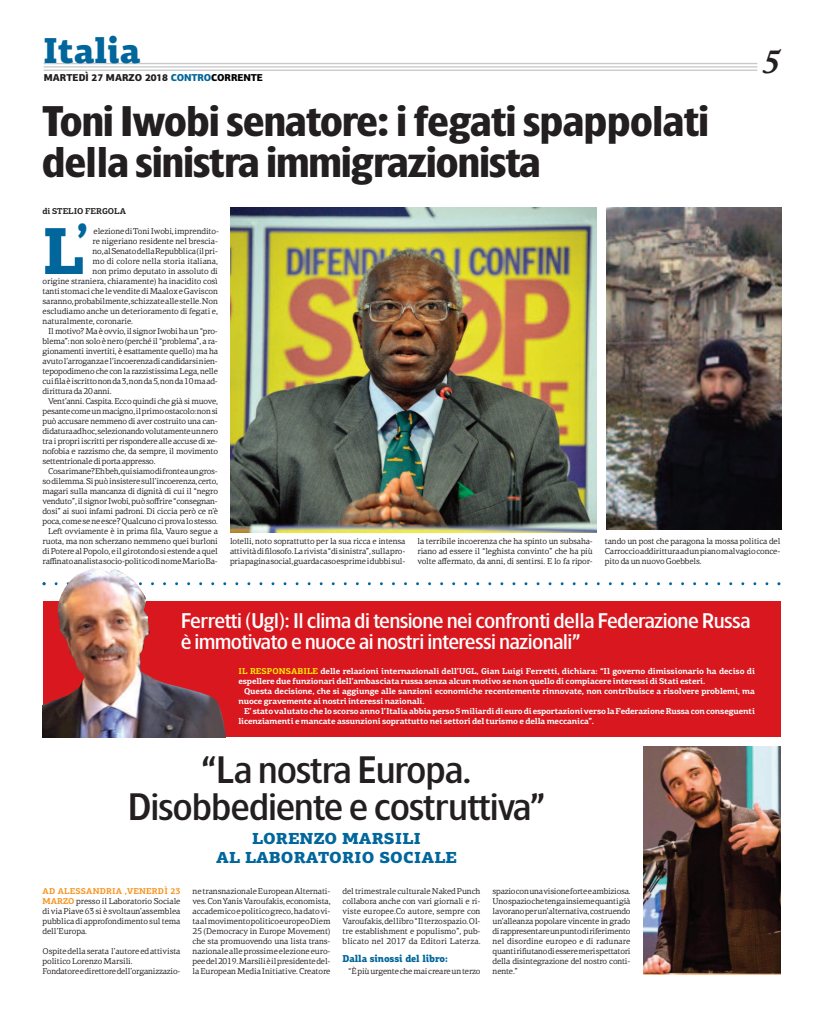
<style>
.page{position:relative;width:823px;height:1021px;background:#fff}
.page>*{position:absolute;margin:0;border:0;box-sizing:border-box;transform-origin:0 0}
.t1{font:900 66.4px "PF Agora Slab Pro";color:#00669b;scale:.9 1}
.t2{font:700 40px/41.5px "PF Lounge";color:#231f20}
.t3{font:500 36px/37.5px "PF Lounge";color:#231f20;text-align:center}
.t4{font:900 36px "PF Agora Slab Pro";letter-spacing:-.015em;color:#00669b;scale:.95 1}
.t5{font:italic 700 35.6px "Adobe Caslon Pro";color:#231f20}
.t6{font:500 20px/21.5px "PF Lounge";color:#fff}
.t7{font:900 16px/19px "PF Agora Slab Pro";letter-spacing:.005em;color:#00669b;text-align:center}
.t8{font:900 10px "PF Agora Sans Pro";letter-spacing:-.015em;color:#231f20;scale:.95 1}
.t9{font:900 10px "PF Agora Slab Pro";letter-spacing:-.015em;color:#00669b;scale:.9 1}
.t10{font:8.5px/10px "PF Agora Serif Pro";letter-spacing:-.025em;color:#231f20;text-align:justify}
.t11{font:700 8.5px/10px "PF Agora Slab Pro";letter-spacing:-.015em;color:#fff}
.t12{font:8.5px "PF Agora Serif Pro";letter-spacing:-.005em;color:#231f20}
.t13{font:700 8.5px "PF Agora Slab Pro";letter-spacing:.02em;color:#f7931d}
.t14{font:700 8.5px "PF Agora Slab Pro";letter-spacing:.005em;color:#231f20}
.s1{color:#00669b}
.s2{color:#000}
.s3{color:#fff101}
.s4{font-family:"PF Agora Slab Pro";font-weight:700;color:#f7931d}
</style>
<div class="page">
<svg style="left:226px;top:582px;width:554px;height:3px"></svg>
<div style="left:43px;top:601px;width:737px;height:136px;background:#d8171f"></div>
<hr style="left:44px;top:63px;width:712px;height:1px;background:#c7c8ca">
<hr style="left:44px;top:66px;width:712px;height:2px;background:#c7c8ca">
<hr style="left:44px;top:70px;width:712px;height:1px;background:#c7c8ca">
<img style="left:43px;top:568px;width:183px;height:169px">
<img style="left:643px;top:746px;width:137px;height:228px">
<img style="left:606px;top:208px;width:175px;height:322px">
<img style="left:231px;top:208px;width:364px;height:325px">
<h3 class="t4" style="left:43px;top:38px;width:105px">Italia</h3>
<p class="t8" style="left:44px;top:74px;width:232px">MARTEDÌ 27 MARZO 2018 <span class="s1">CONTRO</span><span class="s2">CORRENTE</span></p>
<h3 class="t5" style="left:762px;top:49px;width:19px">5</h3>
<h2 class="t2" style="left:43px;top:101px;width:667px">Toni Iwobi senatore: i fegati spappolati della sinistra immigrazionista</h2>
<p class="t14" style="left:43px;top:208px;width:85px">di STELIO FERGOLA</p>
<h1 class="t1" style="left:43px;top:228px;width:52px">L<sup>’</sup></h1>
<p class="t10" style="left:93px;top:227px;width:127px">elezionediToniIwobi,imprendito-</p>
<p class="t10" style="left:92px;top:237px;width:127px">re nigeriano residente nel brescia-</p>
<p class="t10" style="left:92px;top:247px;width:127px">no,alSenatodellaRepubblica(ilpri-</p>
<p class="t12" style="left:92px;top:258px;width:127px">mo di colore nella storia italiana,</p>
<p class="t10" style="left:92px;top:267px;width:127px">non primo deputato in assoluto di</p>
<p class="t10" style="left:43px;top:277px;width:177px">origine straniera, chiaramente) ha inacidito così</p>
<p class="t10" style="left:43px;top:287px;width:177px">tantistomacichelevenditediMaaloxeGaviscon</p>
<p class="t10" style="left:43px;top:297px;width:177px">saranno,probabilmente,schizzateallestelle.Non</p>
<p class="t10" style="left:43px;top:307px;width:177px">escludiamo anche un deterioramento di fegati e,</p>
<p class="t10" style="left:43px;top:317px;width:92px">naturalmente, coronarie.</p>
<p class="t10" style="left:48px;top:327px;width:171px">Ilmotivo?Maèovvio,il signorIwobihaun“pro-</p>
<p class="t10" style="left:43px;top:337px;width:176px">blema”: non solo è nero (perché il “problema”, a ra-</p>
<p class="t10" style="left:43px;top:347px;width:177px">gionamenti invertiti, è esattamente quello) ma ha</p>
<p class="t10" style="left:43px;top:357px;width:176px">avutol’arroganzael’incoerenzadicandidarsinien-</p>
<p class="t10" style="left:43px;top:367px;width:177px">tepopodimenocheconlarazzistissimaLega,nelle</p>
<p class="t10" style="left:43px;top:377px;width:176px">cuifilaèiscrittononda3,nonda5,nonda10maad-</p>
<p class="t10" style="left:43px;top:387px;width:70px">diritturada20anni.</p>
<p class="t10" style="left:48px;top:397px;width:171px">Vent’anni. Caspita. Ecco quindi che già si muove,</p>
<p class="t10" style="left:43px;top:407px;width:177px">pesantecomeunmacigno,ilprimoostacolo:nonsi</p>
<p class="t10" style="left:43px;top:417px;width:176px">può accusare nemmeno di aver costruito una can-</p>
<p class="t10" style="left:43px;top:427px;width:177px">didaturaadhoc,selezionandovolutamenteunnero</p>
<p class="t10" style="left:43px;top:437px;width:176px">tra i propri iscritti per rispondere alle accuse di xe-</p>
<p class="t10" style="left:43px;top:447px;width:177px">nofobia e razzismo che, da sempre, il movimento</p>
<p class="t10" style="left:43px;top:457px;width:114px">settentrionalediportaappresso.</p>
<p class="t10" style="left:48px;top:467px;width:171px">Cosarimane?Ehbeh,quisiamodifronteaungros-</p>
<p class="t10" style="left:43px;top:477px;width:177px">sodilemma.Sipuòinsisteresull’incoerenza,certo,</p>
<p class="t10" style="left:43px;top:487px;width:177px">magari sulla mancanza di dignità di cui il “negro</p>
<p class="t10" style="left:43px;top:497px;width:176px">venduto”,ilsignorIwobi,puòsoffrire“consegnan-</p>
<p class="t10" style="left:43px;top:507px;width:177px">dosi” ai suoi infami padroni. Di ciccia però ce n’è</p>
<p class="t10" style="left:43px;top:517px;width:177px">poca,comeseneesce?Qualcunociprovalostesso.</p>
<p class="t10" style="left:48px;top:527px;width:171px">Leſt ovviamente è in prima fila, Vauro segue a</p>
<p class="t10" style="left:43px;top:537px;width:177px">ruota, ma non scherzano nemmeno quei burloni</p>
<p class="t10" style="left:43px;top:547px;width:177px">diPoterealPopolo,eilgirotondosiestendeaquel</p>
<p class="t10" style="left:43px;top:557px;width:177px">raffinatoanalistasocio-politicodinomeMarioBa-</p>
<p class="t10" style="left:230px;top:537px;width:177px">lotelli, noto soprattutto per la sua ricca e intensa attivitàdifilosofo.Larivista“disinistra”,sullapro&shy;priapaginasocial,guardacasoesprimeidubbisul-</p>
<p class="t10" style="left:417px;top:537px;width:177px">la terribile incoerenza che ha spinto un subsaha&shy;riano ad essere il “leghista convinto” che ha più volte affermato, da anni, di sentirsi. E lo fa ripor-</p>
<p class="t10" style="left:604px;top:537px;width:177px">tando un post che paragona la mossa politica del Carroccioaddiritturaadunpianomalvagioconce&shy;pito da un nuovo Goebbels.</p>
<h3 class="t6" style="left:181px;top:611px;width:570px">Ferretti (Ugl): Il clima di tensione nei confronti della Federazione Russa è immotivato e nuoce ai nostri interessi nazionali”</h3>
<p class="t11" style="left:238px;top:667px;width:517px"><span class="s3">IL RESPONSABILE</span> delle relazioni internazionali dell’UGL, Gian Luigi Ferretti, dichiara: “Il governo dimissionario ha deciso di espellere due funzionari dell’ambasciata russa senza alcun motivo se non quello di compiacere interessi di Stati esteri.</p>
<p class="t11" style="left:238px;top:687px;width:517px;text-indent:6px">Questa decisione, che si aggiunge alle sanzioni economiche recentemente rinnovate, non contribuisce a risolvere problemi, ma nuoce gravemente ai nostri interessi nazionali.</p>
<p class="t11" style="left:238px;top:707px;width:517px;text-indent:6px">E’statovalutatocheloscorsoannol’Italiaabbiaperso5miliardidieurodiesportazioniversolaFederazioneRussaconconseguenti licenziamenti e mancate assunzioni soprattutto nei settori del turismo e della meccanica”.</p>
<h3 class="t3" style="left:128px;top:754px;width:418px">“La nostra Europa.<br>Disobbediente e costruttiva”</h3>
<h3 class="t7" style="left:216px;top:830px;width:242px">LORENZO MARSILI<br>AL LAbORATORIO SOCIALE</h3>
<p class="t13" style="left:43px;top:888px;width:139px">AD ALESSANDRIA ,VENERDÌ 23</p>
<p class="t10" style="left:43px;top:897px;width:139px"><span class="s4">MARZO</span> presso il Laboratorio Sociale diviaPiave63si è svoltaun’assemblea pubblicadi approfondimentosultema dell’Europa.</p>
<p class="t10" style="left:43px;top:947px;width:139px;text-align:left">Ospitedellaserata l’autoreedattivista politico Lorenzo Marsili.<br>Fondatoreedirettoredell’organizzazio-</p>
<p class="t10" style="left:492px;top:887px;width:139px">spazioconunavisioneforteeambiziosa.<br>Unospaziochetengainsiemequantigià lavoranoperun’alternativa,costruendo un’alleanza popolare vincente in grado dirappresentareunpuntodiriferimento nel disordine europeo e di radunare quantirifiutanodiesseremerispettatori della disintegrazione del nostro conti&shy;nente.”</p>
<p class="t10" style="left:192px;top:887px;width:139px">netransnazionaleEuropeanAlternati&shy;ves.ConYanisVaroufakis,economista, accademicoepoliticogreco,hadatovi&shy;taalmovimentopoliticoeuropeoDiem 25 (Democracy in Europe Movement) che sta promuovendo una lista trans&shy;nazionalealleprossimeelezioneeuro&shy;peedel2019.Marsilièilpresidentedel&shy;laEuropeanMediaInitiative.Creatore</p>
<p class="t10" style="left:342px;top:887px;width:139px">deltrimestraleculturaleNakedPunch collabora anche con vari giornali e ri&shy;viste europee.Co autore, sempre con Varoufakis,dellibro“Ilterzospazio.Ol&shy;tre establishment e populismo”, pub&shy;blicato nel 2017 da Editori Laterza.</p>
<p class="t9" style="left:342px;top:955px;width:118px">Dalla sinossi del libro:</p>
<p class="t10" style="left:348px;top:967px;width:134px">“Èpiùurgentechemaicreareunterzo</p>
</div>
